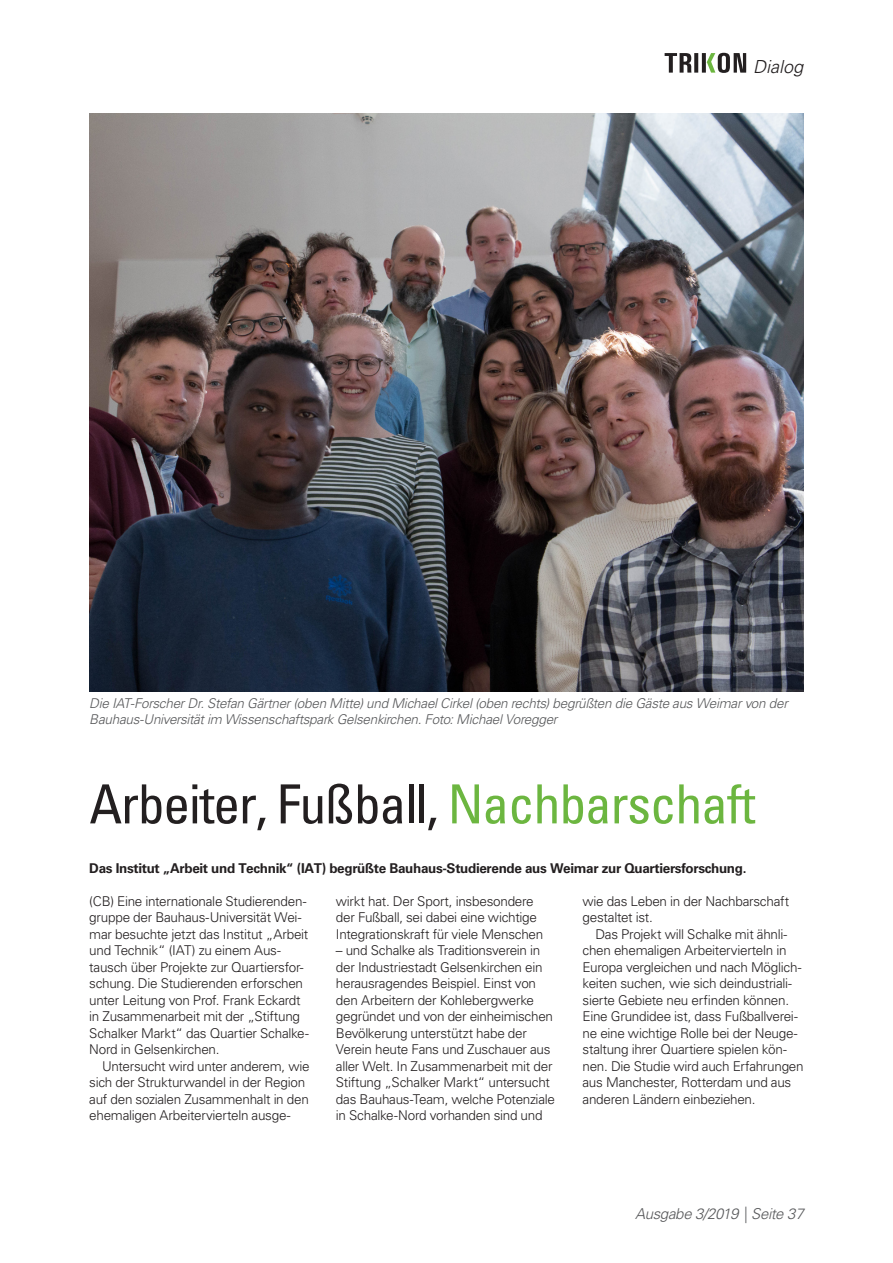
<style>
.page{position:relative;width:893px;height:1263px;background:#fff}
.page>*{position:absolute;margin:0;border:0;box-sizing:border-box;transform-origin:0 0}
.t1{font:condensed 54px "Univers LT Std";letter-spacing:-.025em;color:#231f20}
.t2{font:italic 300 18px "Univers LT Std";color:#231f20}
.t3{font:italic 300 15px "Univers LT Std";letter-spacing:-.025em;color:#57585a}
.t4{font:300 13.5px/16.5px "Univers LT Std";letter-spacing:-.02em;color:#231f20}
.t5{font:italic 300 13.5px/16.5px "Univers LT Std";letter-spacing:-.02em;color:#57585a}
.t6{font:700 13.5px "Univers LT Std";letter-spacing:-.025em;color:#231f20}
.s1{color:#6cb640}
</style>
<div class="page">
<svg style="left:665px;top:53px;width:81px;height:20px"></svg>
<img style="left:89px;top:114px;width:715px;height:577px">
<h2 class="t2" style="left:753px;top:55px;width:52px">Dialog</h2>
<p class="t5" style="left:89px;top:695px;width:700px">Die IAT-Forscher Dr. Stefan Gärtner (oben Mitte) und Michael Cirkel (oben rechts) begrüßten die Gäste aus Weimar von der<br>Bauhaus-Universität im Wissenschaftspark Gelsenkirchen. Foto: Michael Voregger</p>
<h1 class="t1" style="left:89px;top:770px;width:668px">Arbeiter, Fußball, <span class="s1">Nachbarschaft</span></h1>
<p class="t6" style="left:89px;top:860px;width:659px">Das Institut „Arbeit und Technik“ (IAT) begrüßte Bauhaus-Studierende aus Weimar zur Quartiersforschung.</p>
<p class="t4" style="left:89px;top:893px;width:221px">(CB) Eine internationale Studierenden&shy;gruppe der Bauhaus-Universität Wei&shy;mar besuchte jetzt das Institut „Arbeit und Technik“ (IAT) zu einem Aus&shy;tausch über Projekte zur Quartiersfor&shy;schung. Die Studierenden erforschen unter Leitung von Prof. Frank Eckardt in Zusammenarbeit mit der „Stiftung Schalker Markt“ das Quartier Schalke-Nord in Gelsenkirchen.</p>
<p class="t4" style="left:89px;top:1058px;width:222px;text-indent:13px">Untersucht wird unter anderem, wie sich der Strukturwandel in der Region auf den sozialen Zusammenhalt in den ehemaligen Arbeitervierteln ausge-</p>
<p class="t4" style="left:336px;top:893px;width:209px">wirkt hat. Der Sport, insbesondere der Fußball, sei dabei eine wichtige<br>Integrationskraft für viele Menschen</p>
<p class="t4" style="left:336px;top:942px;width:221px">– und Schalke als Traditionsverein in der Industriestadt Gelsenkirchen ein herausragendes Beispiel. Einst von den Arbeitern der Kohlebergwerke gegründet und von der einheimischen Bevölkerung unterstützt habe der Verein heute Fans und Zuschauer aus aller Welt. In Zusammenarbeit mit der Stiftung „Schalker Markt“ untersucht das Bauhaus-Team, welche Potenziale in Schalke-Nord vorhanden sind und</p>
<p class="t4" style="left:583px;top:893px;width:208px">wie das Leben in der Nachbarschaft gestaltet ist.</p>
<p class="t4" style="left:583px;top:926px;width:223px;text-indent:13px">Das Projekt will Schalke mit ähnli&shy;chen ehemaligen Arbeitervierteln in Europa vergleichen und nach Möglich&shy;keiten suchen, wie sich deindustriali&shy;sierte Gebiete neu erfinden können.<br>Eine Grundidee ist, dass Fußballverei&shy;ne eine wichtige Rolle bei der Neuge&shy;staltung ihrer Quartiere spielen kön&shy;nen. Die Studie wird auch Erfahrungen aus Manchester, Rotterdam und aus anderen Ländern einbeziehen.</p>
<p class="t3" style="left:635px;top:1205px;width:170px">Ausgabe 3/2019 | Seite 37</p>
</div>
